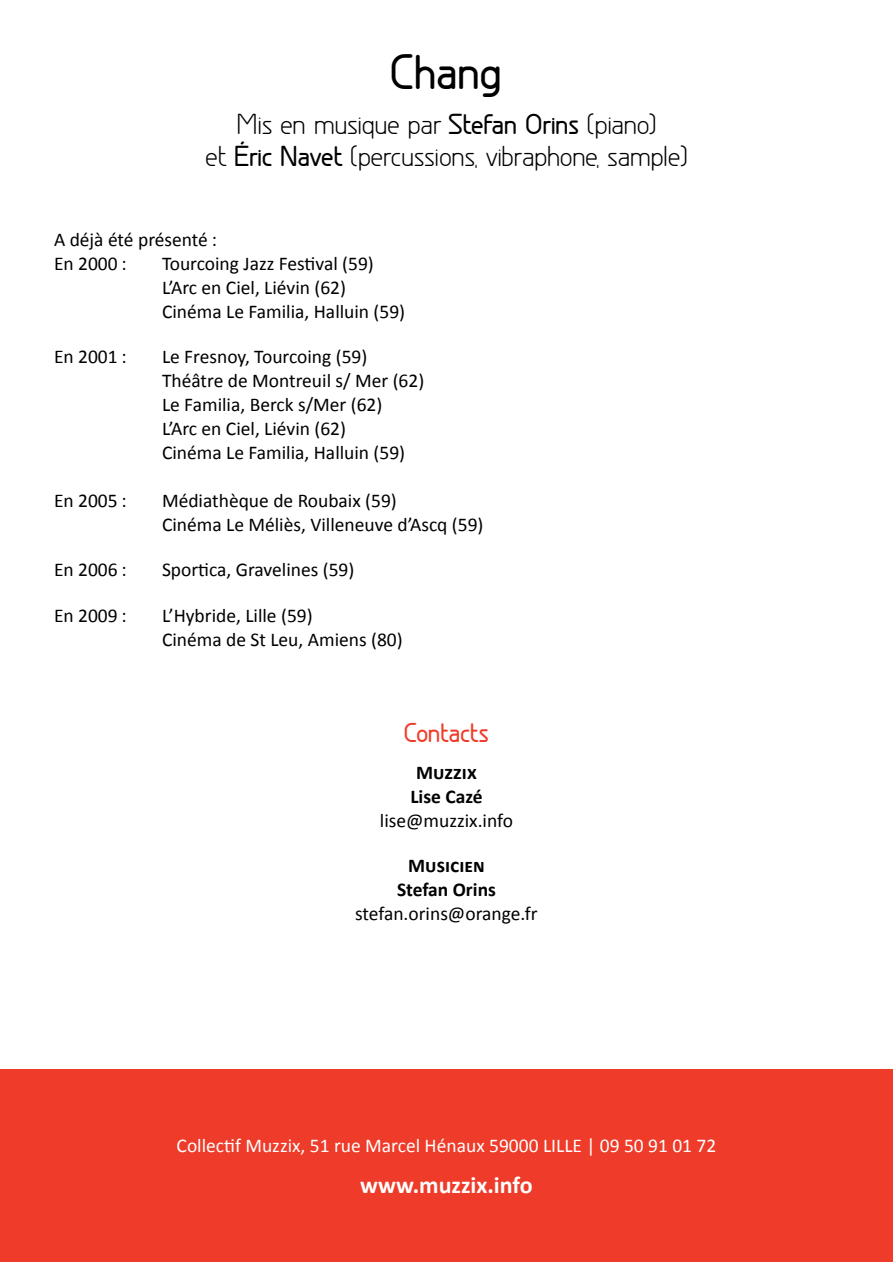
<style>
.page{position:relative;width:893px;height:1263px;background:#fff}
.page>*{position:absolute;margin:0;border:0;box-sizing:border-box;transform-origin:0 0}
.t1{font:700 46.5px "Greyscale Basic";letter-spacing:-.015em;color:#000}
.t2{font:27px/32.4px "Greyscale Basic";letter-spacing:-.03em;color:#000;text-align:center}
.t3{font:700 25.5px "Greyscale Basic";letter-spacing:-.02em;color:#ef3b29}
.t4{font:700 24px "Calibri";color:#fff}
.t5{font:19.5px/24px "Calibri";color:#000}
.t6{font:19.5px "Calibri";color:#fff}
.t7{font:700 19.5px/24px "Calibri";color:#000}
.s1{font-weight:700}
</style>
<div class="page">
<div style="left:0;top:1069px;width:893px;height:192px;background:#ef3b29"></div>
<h1 class="t1" style="left:390px;top:43px;width:115px">Chang</h1>
<h2 class="t2" style="left:205px;top:107px;width:485px">Mis en musique par <span class="s1">Stefan Orins</span> (piano)<br>et <span class="s1">Éric Navet</span> (percussions, vibraphone, sample)</h2>
<p class="t5" style="left:54px;top:227px;width:165px">A déjà été présenté :<br>En 2000 :</p>
<p class="t5" style="left:162px;top:251px;width:245px">Tourcoing Jazz Festival (59)<br>L’Arc en Ciel, Liévin (62)<br>Cinéma Le Familia, Halluin (59)</p>
<p class="t5" style="left:54px;top:345px;width:74px">En 2001 :</p>
<p class="t5" style="left:162px;top:345px;width:264px">Le Fresnoy, Tourcoing (59)<br>Théâtre de Montreuil s/ Mer (62)<br>Le Familia, Berck s/Mer (62)<br>L’Arc en Ciel, Liévin (62)<br>Cinéma Le Familia, Halluin (59)</p>
<p class="t5" style="left:54px;top:489px;width:74px">En 2005 :</p>
<p class="t5" style="left:162px;top:489px;width:323px">Médiathèque de Roubaix (59)<br>Cinéma Le Méliès, Villeneuve d’Ascq (59)</p>
<p class="t5" style="left:54px;top:558px;width:74px">En 2006 :</p>
<p class="t5" style="left:162px;top:558px;width:194px">Sportica, Gravelines (59)</p>
<p class="t5" style="left:54px;top:603px;width:74px">En 2009 :</p>
<p class="t5" style="left:162px;top:603px;width:242px">L’Hybride, Lille (59)<br>Cinéma de St Leu, Amiens (80)</p>
<h3 class="t3" style="left:404px;top:717px;width:87px">Contacts</h3>
<p class="t7" style="left:410px;top:760px;width:74px">Muzzix<br>Lise Cazé</p>
<p class="t5" style="left:380px;top:808px;width:135px">lise@muzzix.info</p>
<p class="t7" style="left:397px;top:854px;width:100px;text-align:center">Musicien<br>Stefan Orins</p>
<p class="t5" style="left:355px;top:902px;width:184px">stefan.orins@orange.fr</p>
<p class="t6" style="left:177px;top:1133px;width:541px">Collectif Muzzix, 51 rue Marcel Hénaux 59000 LILLE | 09 50 91 01 72</p>
<p class="t4" style="left:360px;top:1170px;width:174px">www.muzzix.info</p>
</div>
